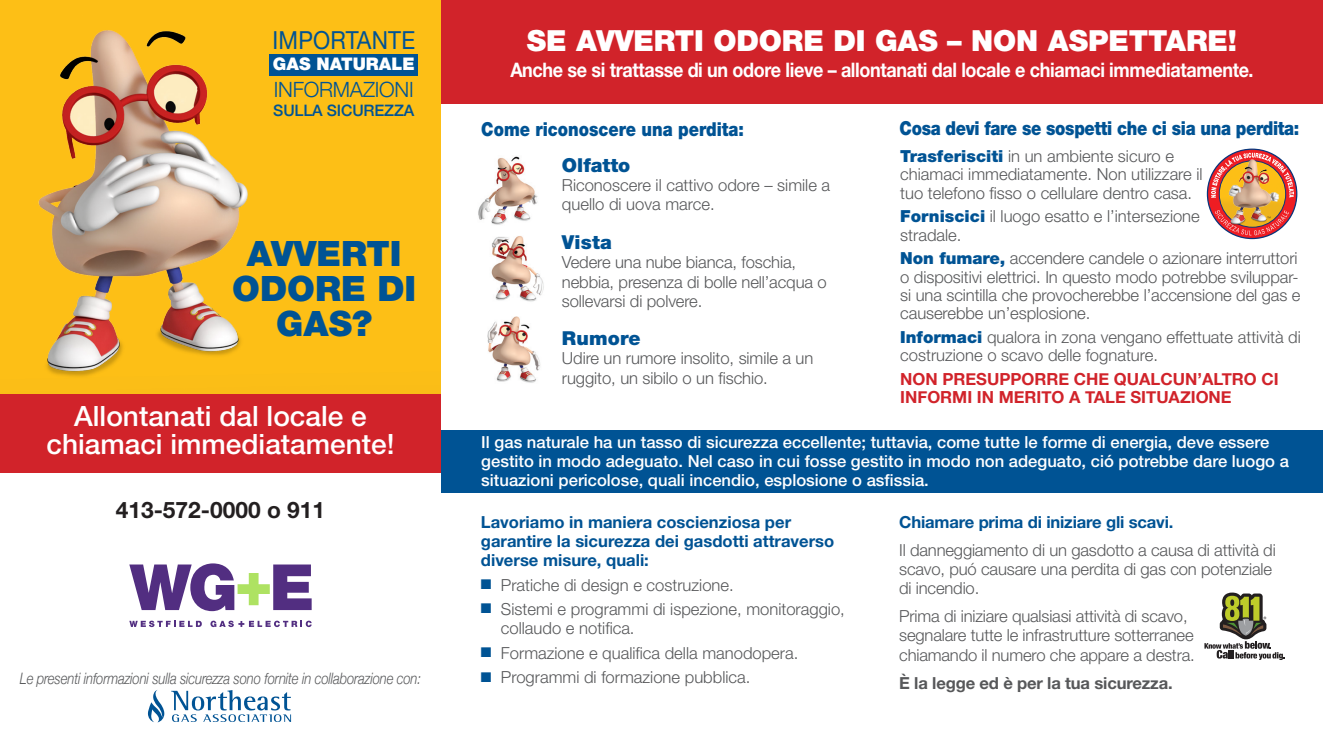
<style>
.page{position:relative;width:1323px;height:756px;background:#fff}
.page>*{position:absolute;margin:0;border:0;box-sizing:border-box;transform-origin:0 0}
.t1{font:900 35px/35px "Helvetica Neue LT Std";color:#005394;text-align:center}
.t2{font:900 29.05px "Helvetica Neue LT Std";letter-spacing:-.005em;color:#fff}
.t3{font:500 28px/28px "Helvetica Neue LT Std";color:#fff;text-align:center}
.t4{font:24.85px "Helvetica Neue";letter-spacing:.01em;color:#005394;scale:.91 1}
.t5{font:700 22.75px "Helvetica Neue LT Std";color:#231f20}
.t6{font:300 21px "Helvetica Neue";letter-spacing:-.01em;color:#005394}
.t7{font:700 19.95px "Helvetica Neue LT Std";letter-spacing:-.02em;color:#fff;scale:.9 1}
.t8{font:900 19.25px "Helvetica Neue LT Std";letter-spacing:-.005em;color:#005394;scale:.85 1}
.t9{font:900 19.25px "Helvetica Neue LT Std";letter-spacing:-.005em;color:#005394}
.t10{font:900 17.5px "Helvetica Neue LT Std";color:#fff}
.t11{font:300 16.62px/19.2px "Helvetica Neue LT Std";letter-spacing:-.005em;color:#57585a}
.t12{font:500 16.62px/19.2px "Helvetica Neue LT Std";color:#fff}
.t13{font:700 16.62px/19.2px "Helvetica Neue LT Std";color:#005394}
.t14{font:700 16.62px/18.4px "Helvetica Neue";color:#d1232a}
.t15{font:700 16.62px "Helvetica Neue LT Std";letter-spacing:-.01em;color:#57585a}
.t16{font:italic 300 15.75px "Helvetica Neue";letter-spacing:-.01em;color:#57585a;scale:.83 1}
.t17{font:500 15.75px "Helvetica Neue";letter-spacing:-.01em;color:#005394}
.s1{font-weight:900;color:#005394}
.s2{color:#005394}
</style>
<div class="page">
<div style="left:0;top:0;width:441px;height:394px;background:#fdbf16"></div>
<img style="left:19px;top:10px;width:251px;height:381px">
<div style="left:441px;top:430px;width:882px;height:63px;background:#005394"></div>
<div style="left:441px;top:0;width:882px;height:103px;background:#d1232a"></div>
<svg style="left:1204px;top:593px;width:81px;height:67px"></svg>
<div style="left:270px;top:54px;width:148px;height:21px;background:#005394"></div>
<div style="left:0;top:394px;width:441px;height:78px;background:#d1232a"></div>
<img style="left:478px;top:156px;width:60px;height:69px">
<img style="left:491px;top:236px;width:53px;height:66px">
<img style="left:487px;top:316px;width:54px;height:67px">
<img style="left:1206px;top:148px;width:92px;height:92px">
<img style="left:1211px;top:153px;width:83px;height:45px">
<svg style="left:1215px;top:210px;width:74px;height:25px;background:#da7b5d"></svg>
<svg style="left:171px;top:690px;width:120px;height:32px"></svg>
<svg style="left:148px;top:690px;width:16px;height:32px"></svg>
<svg style="left:129px;top:621px;width:73px;height:6px"></svg>
<svg style="left:210px;top:621px;width:102px;height:6px"></svg>
<svg style="left:129px;top:563px;width:183px;height:48px"></svg>
<p class="t4" style="left:272px;top:22px;width:158px">IMPORTANTE</p>
<p class="t10" style="left:273px;top:54px;width:143px">GAS NATURALE</p>
<p class="t6" style="left:274px;top:72px;width:142px">INFORMAZIONI</p>
<p class="t17" style="left:273px;top:98px;width:143px">SULLA SICUREZZA</p>
<p class="t1" style="left:232px;top:236px;width:186px">AVVERTI<br>ODORE DI<br>GAS?</p>
<p class="t3" style="left:46px;top:401px;width:350px">Allontanati dal locale e chiamaci immediatamente!</p>
<p class="t5" style="left:116px;top:496px;width:211px">413-572-0000 o 911</p>
<p class="t16" style="left:20px;top:666px;width:485px">Le presenti informazioni sulla sicurezza sono fornite in collaborazione con:</p>
<p class="t2" style="left:527px;top:23px;width:712px">SE AVVERTI ODORE DI GAS – NON ASPETTARE!</p>
<p class="t7" style="left:510px;top:57px;width:827px">Anche se si trattasse di un odore lieve – allontanati dal locale e chiamaci immediatamente.</p>
<p class="t8" style="left:900px;top:116px;width:472px">Cosa devi fare se sospetti che ci sia una perdita:</p>
<p class="t11" style="left:900px;top:146px;width:304px;line-height:18.4px"><span class="s1">Trasferisciti</span> in un ambiente sicuro e chiamaci immediatamente. Non utilizzare il tuo telefono fisso o cellulare dentro casa.</p>
<p class="t11" style="left:900px;top:207px;width:301px;line-height:18.4px"><span class="s1">Forniscici</span> il luogo esatto e l’intersezione stradale.</p>
<p class="t11" style="left:900px;top:249px;width:402px;line-height:18.4px"><span class="s1">Non fumare,</span> accendere candele o azionare interruttori o dispositivi elettrici. In questo modo potrebbe sviluppar&shy;si una scintilla che provocherebbe l’accensione del gas e causerebbe un’esplosione.</p>
<p class="t11" style="left:900px;top:327px;width:402px;line-height:18.4px"><span class="s1">Informaci</span> qualora in zona vengano effettuate attività di costruzione o scavo delle fognature.</p>
<p class="t14" style="left:900px;top:370px;width:380px">NON PRESUPPORRE CHE QUALCUN’ALTRO CI<br>INFORMI IN MERITO A TALE SITUAZIONE</p>
<p class="t12" style="left:481px;top:432px;width:809px">Il gas naturale ha un tasso di sicurezza eccellente; tuttavia, come tutte le forme di energia, deve essere gestito in modo adeguato. Nel caso in cui fosse gestito in modo non adeguato, ció potrebbe dare luogo a situazioni pericolose, quali incendio, esplosione o asfissia.</p>
<p class="t8" style="left:481px;top:118px;width:311px">Come riconoscere una perdita:</p>
<p class="t9" style="left:562px;top:153px;width:70px">Olfatto</p>
<p class="t11" style="left:562px;top:175px;width:270px">Riconoscere il cattivo odore – simile a quello di uova marce.</p>
<p class="t9" style="left:562px;top:231px;width:51px">Vista</p>
<p class="t11" style="left:562px;top:253px;width:266px">Vedere una nube bianca, foschia, nebbia, presenza di bolle nell’acqua o sollevarsi di polvere.</p>
<p class="t9" style="left:562px;top:327px;width:80px">Rumore</p>
<p class="t11" style="left:562px;top:348px;width:253px">Udire un rumore insolito, simile a un ruggito, un sibilo o un fischio.</p>
<p class="t13" style="left:481px;top:512px;width:355px">Lavoriamo in maniera coscienziosa per garantire la sicurezza dei gasdotti attraverso diverse misure, quali:</p>
<p class="t11" style="left:481px;top:575px;width:254px"><span class="s2">■</span> Pratiche di design e costruzione.</p>
<p class="t11" style="left:501px;top:599px;width:345px;text-indent:-20px"><span class="s2">■</span> Sistemi e programmi di ispezione, monitoraggio, collaudo e notifica.</p>
<p class="t11" style="left:481px;top:643px;width:319px"><span class="s2">■</span> Formazione e qualifica della manodopera.</p>
<p class="t11" style="left:481px;top:667px;width:271px"><span class="s2">■</span> Programmi di formazione pubblica.</p>
<p class="t13" style="left:899px;top:512px;width:276px">Chiamare prima di iniziare gli scavi.</p>
<p class="t11" style="left:899px;top:540px;width:378px">Il danneggiamento di un gasdotto a causa di attività di scavo, puó causare una perdita di gas con potenziale di incendio.</p>
<p class="t11" style="left:899px;top:606px;width:297px">Prima di iniziare qualsiasi attività di scavo, segnalare tutte le infrastrutture sotterranee chiamando il numero che appare a destra.</p>
<p class="t15" style="left:899px;top:672px;width:275px">È la legge ed è per la tua sicurezza.</p>
</div>
